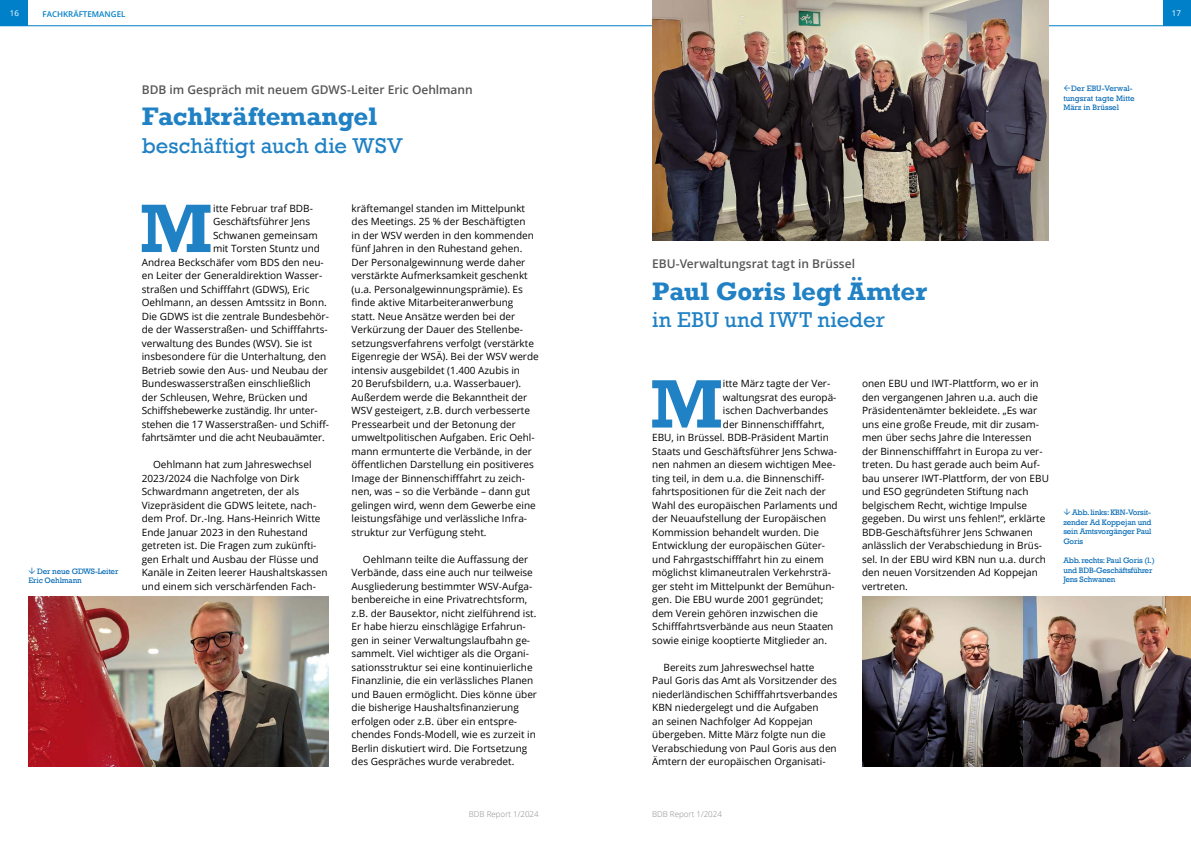
<style>
.page{position:relative;width:1191px;height:842px;background:#fff}
.page>*{position:absolute;margin:0;border:0;box-sizing:border-box;transform-origin:0 0}
.t1{font:700 69.6px "Rockwell";color:#2081c4}
.t2{font:700 26px "Rockwell";letter-spacing:-.005em;color:#2081c4}
.t3{font:22px "Rockwell";letter-spacing:.005em;color:#2081c4}
.t4{font:600 12px "Open Sans";color:#565655}
.t5{font:10px/13.5px "Open Sans";color:#000}
.t6{font:8px/9.6px "Rockwell";letter-spacing:-.02em;color:#0068b4}
.t7{font:8px/9.6px "Rockwell";color:#0068b4}
.t8{font:300 8px "Open Sans";color:#868786}
.t9{font:600 8px "Open Sans";color:#0080c8}
.t10{font:8px "Open Sans";color:#fff}
</style>
<div class="page">
<div style="left:0;top:0;width:28px;height:26px;background:#0080c8"></div>
<div style="left:1162px;top:0;width:29px;height:26px;background:#0080c8"></div>
<hr style="left:0;top:26px;width:1191px;height:1px;background:#0080c8">
<img style="left:28px;top:597px;width:301px;height:169px">
<img style="left:862px;top:597px;width:161px;height:169px">
<img style="left:1023px;top:597px;width:168px;height:169px">
<img style="left:652px;top:0;width:396px;height:241px">
<p class="t10" style="left:10px;top:8px;width:11px">16</p>
<p class="t9" style="left:43px;top:9px;width:84px">FACHKRÄFTEMANGEL</p>
<p class="t10" style="left:1171px;top:8px;width:11px">17</p>
<p class="t6" style="left:28px;top:566px;width:91px;text-indent:9px">Der neue GDWS-Leiter<br>Eric Oehlmann</p>
<p class="t4" style="left:142px;top:81px;width:332px">BDB im Gespräch mit neuem GDWS-Leiter Eric Oehlmann</p>
<h2 class="t2" style="left:142px;top:101px;width:237px">Fachkräftemangel</h2>
<h3 class="t3" style="left:142px;top:133px;width:262px">beschäftigt auch die WSV</h3>
<p class="t7" style="left:1063px;top:84px;width:73px;text-indent:8px">Der EBU-Verwal&shy;tungsrat tagte Mitte<br>März in Brüssel</p>
<h1 class="t1" style="left:140px;top:186px;width:74px">M</h1>
<p class="t5" style="left:213px;top:201px;width:101px">itte Februar traf BDB-</p>
<p class="t5" style="left:213px;top:214px;width:99px">Geschäftsführer Jens</p>
<p class="t5" style="left:213px;top:228px;width:106px">Schwanen gemeinsam</p>
<p class="t5" style="left:213px;top:241px;width:108px">mit Torsten Stuntz und</p>
<p class="t5" style="left:142px;top:255px;width:183px">Andrea Beckschäfer vom BDS den neu-</p>
<p class="t5" style="left:142px;top:268px;width:182px">en Leiter der Generaldirektion Wasser-</p>
<p class="t5" style="left:142px;top:282px;width:169px">straßen und Schifffahrt (GDWS), Eric</p>
<p class="t5" style="left:142px;top:295px;width:186px">Oehlmann, an dessen Amtssitz in Bonn.</p>
<p class="t5" style="left:142px;top:309px;width:189px">Die GDWS ist die zentrale Bundesbehör-</p>
<p class="t5" style="left:142px;top:322px;width:187px">de der Wasserstraßen- und Schifffahrts-</p>
<p class="t5" style="left:142px;top:336px;width:172px">verwaltung des Bundes (WSV). Sie ist</p>
<p class="t5" style="left:142px;top:349px;width:186px">insbesondere für die Unterhaltung, den</p>
<p class="t5" style="left:142px;top:363px;width:187px">Betrieb sowie den Aus- und Neubau der</p>
<p class="t5" style="left:142px;top:376px;width:171px">Bundeswasserstraßen einschließlich</p>
<p class="t5" style="left:142px;top:390px;width:167px">der Schleusen, Wehre, Brücken und</p>
<p class="t5" style="left:142px;top:403px;width:177px">Schiffshebewerke zuständig. Ihr unter-</p>
<p class="t5" style="left:142px;top:417px;width:189px">stehen die 17 Wasserstraßen- und Schiff-</p>
<p class="t5" style="left:142px;top:430px;width:184px">fahrtsämter und die acht Neubauämter.</p>
<p class="t5" style="left:142px;top:457px;width:187px;text-indent:11px">Oehlmann hat zum Jahreswechsel 2023/2024 die Nachfolge von Dirk Schwardmann angetreten, der als Vizepräsident die GDWS leitete, nach&shy;dem Prof. Dr.-Ing. Hans-Heinrich Witte Ende Januar 2023 in den Ruhestand getreten ist. Die Fragen zum zukünfti&shy;gen Erhalt und Ausbau der Flüsse und Kanäle in Zeiten leerer Haushaltskassen und einem sich verschärfenden Fach-</p>
<p class="t5" style="left:351px;top:201px;width:189px">kräftemangel standen im Mittelpunkt des Meetings. 25 % der Beschäftigten<br>in der WSV werden in den kommenden fünf Jahren in den Ruhestand gehen.<br>Der Personalgewinnung werde daher verstärkte Aufmerksamkeit geschenkt (u.a. Personalgewinnungsprämie). Es finde aktive Mitarbeiteranwerbung statt. Neue Ansätze werden bei der Verkürzung der Dauer des Stellenbe&shy;setzungsverfahrens verfolgt (verstärkte Eigenregie der WSÄ). Bei der WSV werde intensiv ausgebildet (1.400 Azubis in<br>20 Berufsbildern, u.a. Wasserbauer).<br>Außerdem werde die Bekanntheit der WSV gesteigert, z.B. durch verbesserte Pressearbeit und der Betonung der umweltpolitischen Aufgaben. Eric Oehl&shy;mann ermunterte die Verbände, in der öffentlichen Darstellung ein positiveres Image der Binnenschifffahrt zu zeich&shy;nen, was – so die Verbände – dann gut gelingen wird, wenn dem Gewerbe eine leistungsfähige und verlässliche Infra&shy;struktur zur Verfügung steht.</p>
<p class="t5" style="left:351px;top:552px;width:187px;text-indent:11px">Oehlmann teilte die Auffassung der Verbände, dass eine auch nur teilweise Ausgliederung bestimmter WSV-Aufga&shy;benbereiche in eine Privatrechtsform, z.B. der Bausektor, nicht zielführend ist.<br>Er habe hierzu einschlägige Erfahrun&shy;gen in seiner Verwaltungslaufbahn ge&shy;sammelt. Viel wichtiger als die Organi&shy;sationsstruktur sei eine kontinuierliche Finanzlinie, die ein verlässliches Planen und Bauen ermöglicht. Dies könne über die bisherige Haushaltsfinanzierung erfolgen oder z.B. über ein entspre&shy;chendes Fonds-Modell, wie es zurzeit in Berlin diskutiert wird. Die Fortsetzung des Gespräches wurde verabredet.</p>
<p class="t4" style="left:652px;top:255px;width:204px">EBU-Verwaltungsrat tagt in Brüssel</p>
<h2 class="t2" style="left:652px;top:275px;width:276px">Paul Goris legt Ämter</h2>
<h3 class="t3" style="left:652px;top:307px;width:234px">in EBU und IWT nieder</h3>
<h1 class="t1" style="left:650px;top:362px;width:74px">M</h1>
<p class="t5" style="left:723px;top:376px;width:109px">itte März tagte der Ver-</p>
<p class="t5" style="left:723px;top:390px;width:115px">waltungsrat des europä-</p>
<p class="t5" style="left:723px;top:403px;width:107px">ischen Dachverbandes</p>
<p class="t5" style="left:723px;top:417px;width:103px">der Binnenschifffahrt,</p>
<p class="t5" style="left:652px;top:430px;width:178px">EBU, in Brüssel. BDB-Präsident Martin</p>
<p class="t5" style="left:652px;top:444px;width:186px">Staats und Geschäftsführer Jens Schwa-</p>
<p class="t5" style="left:652px;top:457px;width:185px">nen nahmen an diesem wichtigen Mee-</p>
<p class="t5" style="left:652px;top:471px;width:174px">ting teil, in dem u.a. die Binnenschiff-</p>
<p class="t5" style="left:652px;top:484px;width:175px">fahrtspositionen für die Zeit nach der</p>
<p class="t5" style="left:652px;top:498px;width:187px">Wahl des europäischen Parlaments und</p>
<p class="t5" style="left:652px;top:511px;width:176px">der Neuaufstellung der Europäischen</p>
<p class="t5" style="left:652px;top:525px;width:168px">Kommission behandelt wurden. Die</p>
<p class="t5" style="left:652px;top:538px;width:174px">Entwicklung der europäischen Güter-</p>
<p class="t5" style="left:652px;top:552px;width:173px">und Fahrgastschifffahrt hin zu einem</p>
<p class="t5" style="left:652px;top:565px;width:180px">möglichst klimaneutralen Verkehrsträ-</p>
<p class="t5" style="left:652px;top:579px;width:184px">ger steht im Mittelpunkt der Bemühun-</p>
<p class="t5" style="left:652px;top:592px;width:173px">gen. Die EBU wurde 2001 gegründet;</p>
<p class="t5" style="left:652px;top:606px;width:167px">dem Verein gehören inzwischen die</p>
<p class="t5" style="left:652px;top:619px;width:183px">Schifffahrtsverbände aus neun Staaten</p>
<p class="t5" style="left:652px;top:633px;width:176px">sowie einige kooptierte Mitglieder an.</p>
<p class="t5" style="left:652px;top:660px;width:187px;text-indent:11px">Bereits zum Jahreswechsel hatte<br>Paul Goris das Amt als Vorsitzender des niederländischen Schifffahrtsverbandes KBN niedergelegt und die Aufgaben<br>an seinen Nachfolger Ad Koppejan übergeben. Mitte März folgte nun die Verabschiedung von Paul Goris aus den Ämtern der europäischen Organisati-</p>
<p class="t5" style="left:862px;top:376px;width:188px">onen EBU und IWT-Plattform, wo er in den vergangenen Jahren u.a. auch die Präsidentenämter bekleidete. „Es war uns eine große Freude, mit dir zusam&shy;men über sechs Jahre die Interessen der Binnenschifffahrt in Europa zu ver&shy;treten. Du hast gerade auch beim Auf&shy;bau unserer IWT-Plattform, der von EBU und ESO gegründeten Stiftung nach belgischem Recht, wichtige Impulse gegeben. Du wirst uns fehlen!“, erklärte BDB-Geschäftsführer Jens Schwanen anlässlich der Verabschiedung in Brüs&shy;sel. In der EBU wird KBN nun u.a. durch den neuen Vorsitzenden Ad Koppejan vertreten.</p>
<p class="t6" style="left:1063px;top:508px;width:90px;text-align:justify;text-indent:9px">Abb. links: KBN-Vorsit&shy;zender Ad Koppejan und sein Amtsvorgänger Paul Goris</p>
<p class="t6" style="left:1063px;top:556px;width:93px">Abb. rechts: Paul Goris (l.) und BDB-Geschäftsführer<br>Jens Schwanen</p>
<p class="t8" style="left:469px;top:808px;width:71px">BDB Report 1/2024</p>
<p class="t8" style="left:652px;top:808px;width:71px">BDB Report 1/2024</p>
</div>
